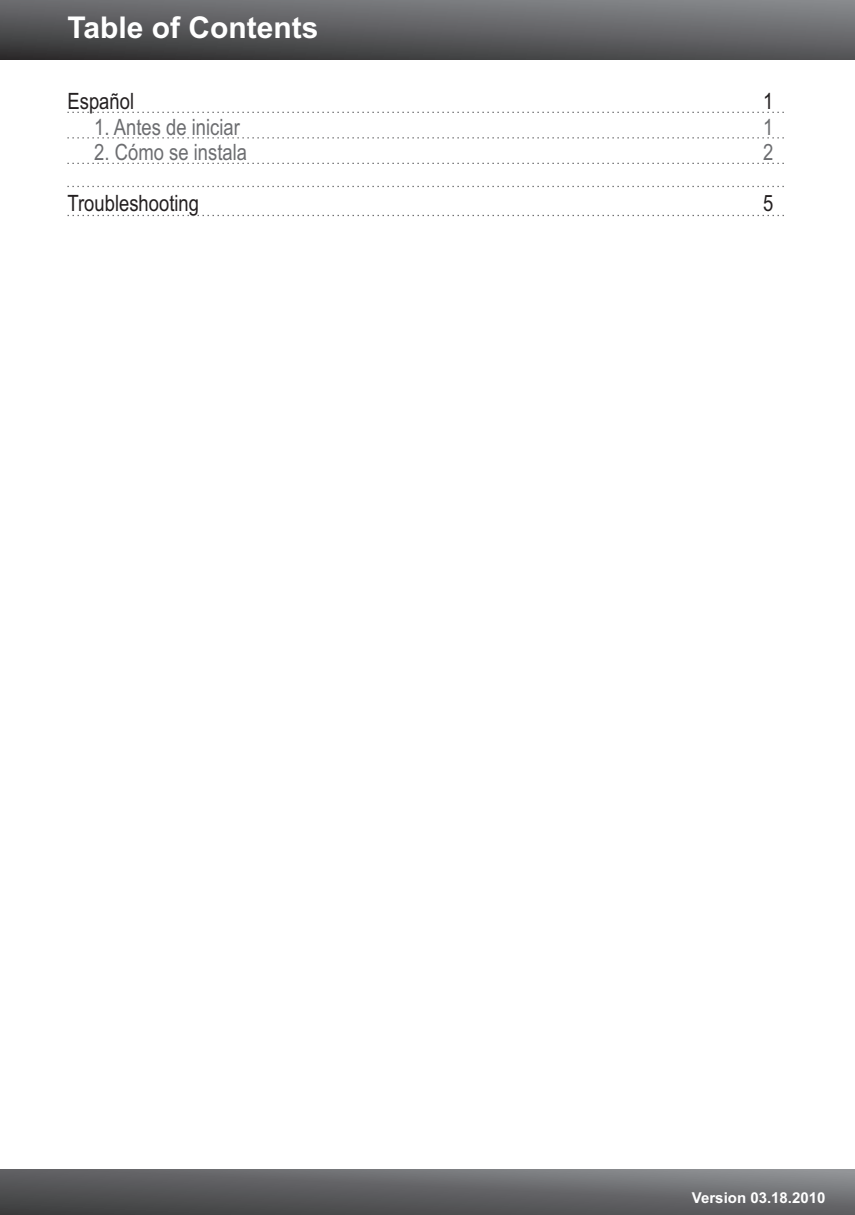
<style>
.page{position:relative;width:855px;height:1215px;background:#fff}
.page>*{position:absolute;margin:0;border:0;box-sizing:border-box;transform-origin:0 0}
.t1{font:700 30px "Arial";color:#fff}
.t2{font:22.5px "Arial Narrow";color:#6c6d70}
.t3{font:22.5px "Arial Narrow";color:#231f20}
.t4{font:700 15px "Arial";color:#fff}
</style>
<div class="page">
<svg style="left:0;top:0;width:855px;height:59px;background:#5e5f61"></svg>
<svg style="left:0;top:1170px;width:855px;height:45px;background:#606164"></svg>
<svg style="left:68px;top:186px;width:716px;height:1px"></svg>
<svg style="left:68px;top:215px;width:716px;height:1px"></svg>
<svg style="left:68px;top:163px;width:716px;height:1px"></svg>
<svg style="left:68px;top:137px;width:716px;height:1px"></svg>
<svg style="left:68px;top:112px;width:716px;height:1px"></svg>
<h1 class="t1" style="left:68px;top:16px;width:253px">Table of Contents</h1>
<p class="t3" style="left:68px;top:93px;width:68px">Español</p>
<p class="t3" style="left:763px;top:93px;width:12px">1</p>
<p class="t2" style="left:94px;top:118px;width:147px">1. Antes de iniciar</p>
<p class="t2" style="left:763px;top:118px;width:12px">1</p>
<p class="t2" style="left:94px;top:144px;width:154px">2. Cómo se instala</p>
<p class="t2" style="left:763px;top:144px;width:12px">2</p>
<p class="t3" style="left:68px;top:195px;width:133px">Troubleshooting</p>
<p class="t3" style="left:763px;top:195px;width:12px">5</p>
<p class="t4" style="left:692px;top:1192px;width:135px">Version 03.18.2010</p>
</div>
